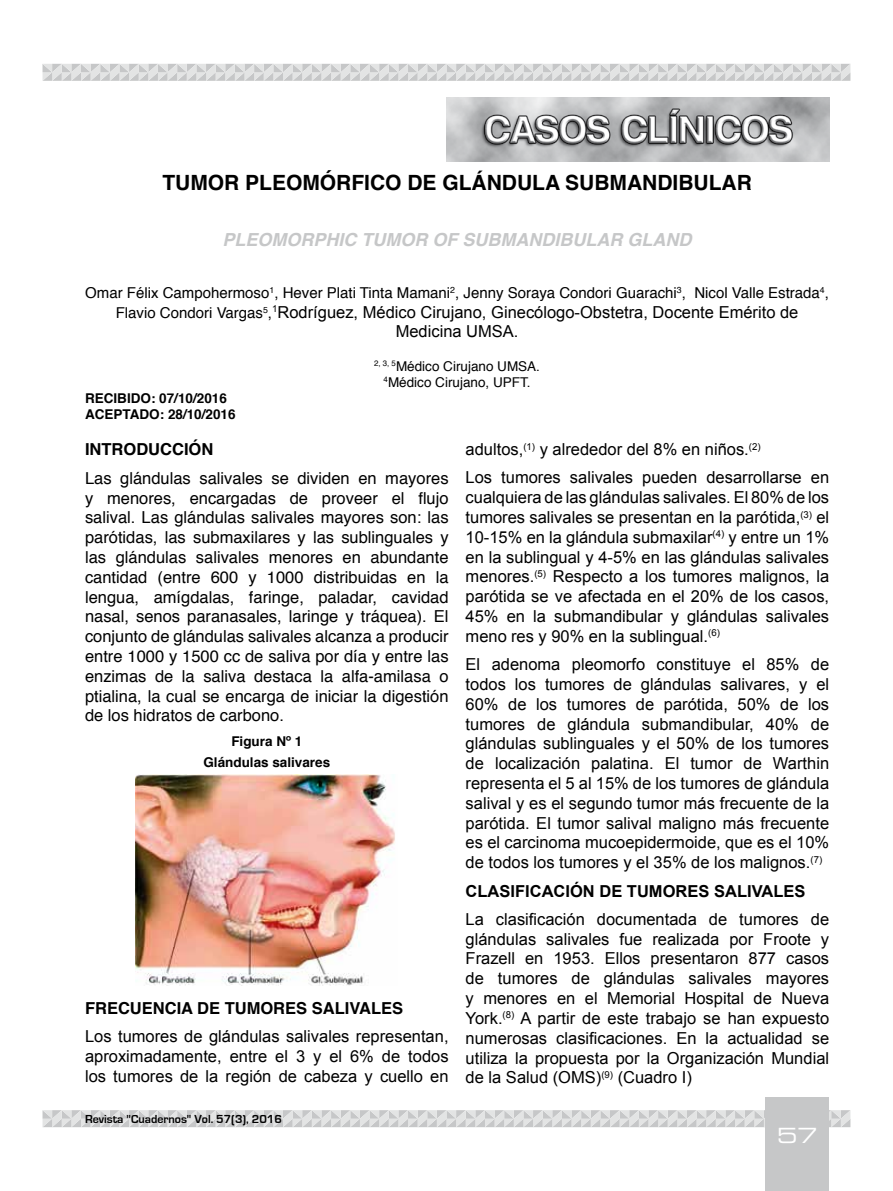
<style>
.page{position:relative;width:893px;height:1191px;background:#fff}
.page>*{position:absolute;margin:0;border:0;box-sizing:border-box;transform-origin:0 0}
.t1{font:700 21px "Helvetica";color:#000}
.t2{font:21px "Eurostile LT Std Ex 2";color:#fff}
.t3{font:italic 700 18px "Helvetica";color:#c6c7c8}
.t4{font:16.5px/19.8px "Arial";color:#000;text-align:justify}
.t5{font:16.5px/19.8px "Helvetica";color:#000;text-align:justify}
.t6{font:700 16.5px "Helvetica";color:#000}
.t7{font:700 16.5px "Arial";color:#000}
.t8{font:15px "Helvetica";color:#000}
.t9{font:700 13.5px/16.2px "Helvetica";color:#000}
.t10{font:13.5px/16.2px "Helvetica";color:#000;text-align:center}
.t11{font:700 12px "Eurostile";color:#000}
.s1{font-family:"Helvetica";font-size:15px}
</style>
<div class="page">
<svg style="left:43px;top:64px;width:807px;height:17px"></svg>
<svg style="left:43px;top:1110px;width:807px;height:17px"></svg>
<div style="left:765px;top:1097px;width:64px;height:94px;background:#c6c7c8"></div>
<img style="left:446px;top:98px;width:383px;height:64px">
<img style="left:136px;top:774px;width:259px;height:211px">
<p class="t1" style="left:162px;top:166px;width:591px">TUMOR PLEOMÓRFICO DE GLÁNDULA SUBMANDIBULAR</p>
<p class="t3" style="left:223px;top:225px;width:470px">PLEOMORPHIC TUMOR OF SUBMANDIBULAR GLAND</p>
<p class="t8" style="left:85px;top:281px;width:745px">Omar Félix Campohermoso<sup>1</sup>, Hever Plati Tinta Mamani<sup>2</sup>, Jenny Soraya Condori Guarachi<sup>3</sup>, Nicol Valle Estrada<sup>4</sup>,</p>
<p class="t4" style="left:116px;top:302px;width:684px;text-align:center"><span class="s1">Flavio Condori Vargas</span><sup>5</sup><span class="s1">,</span><sup>1</sup>Rodríguez, Médico Cirujano, Ginecólogo-Obstetra, Docente Emérito de<br>Medicina UMSA.</p>
<p class="t10" style="left:374px;top:358px;width:167px"><sup>2,</sup> <sup>3,</sup> <sup>5</sup>Médico Cirujano UMSA.<br><sup>4</sup>Médico Cirujano, UPFT.</p>
<p class="t9" style="left:85px;top:390px;width:152px">RECIBIDO: 07/10/2016<br>ACEPTADO: 28/10/2016</p>
<p class="t6" style="left:85px;top:436px;width:130px">INTRODUCCIÓN</p>
<p class="t5" style="left:85px;top:468px;width:365px">Las glándulas salivales se dividen en mayores y menores, encargadas de proveer el flujo salival. Las glándulas salivales mayores son: las parótidas, las submaxilares y las sublinguales y las glándulas salivales menores en abundante cantidad (entre 600 y 1000 distribuidas en la lengua, amígdalas, faringe, paladar, cavidad nasal, senos paranasales, laringe y tráquea). El conjunto de glándulas salivales alcanza a producir entre 1000 y 1500 cc de saliva por día y entre las enzimas de la saliva destaca la alfa-amilasa o ptialina, la cual se encarga de iniciar la digestión de los hidratos de carbono.</p>
<p class="t9" style="left:203px;top:731px;width:128px;line-height:20.4px;text-align:center">Figura Nº 1<br>Glándulas salivares</p>
<p class="t4" style="left:466px;top:435px;width:365px;line-height:28.3px">adultos,<sup>(1)</sup> y alrededor del 8% en niños.<sup>(2)<br></sup>Los tumores salivales pueden desarrollarse en</p>
<p class="t4" style="left:466px;top:488px;width:365px">cualquiera de las glándulas salivales. El 80% de los tumores salivales se presentan en la parótida,<sup>(3)</sup> el 10-15% en la glándula submaxilar<sup>(4)</sup> y entre un 1% en la sublingual y 4-5% en las glándulas salivales menores.<sup>(5)</sup> Respecto a los tumores malignos, la parótida se ve afectada en el 20% de los casos, 45% en la submandibular y glándulas salivales meno res y 90% en la sublingual.<sup>(6)</sup></p>
<p class="t4" style="left:466px;top:654px;width:365px">El adenoma pleomorfo constituye el 85% de todos los tumores de glándulas salivares, y el 60% de los tumores de parótida, 50% de los tumores de glándula submandibular, 40% de glándulas sublinguales y el 50% de los tumores de localización palatina. El tumor de Warthin representa el 5 al 15% de los tumores de glándula salival y es el segundo tumor más frecuente de la parótida. El tumor salival maligno más frecuente es el carcinoma mucoepidermoide, que es el 10% de todos los tumores y el 35% de los malignos.<sup>(7)</sup></p>
<p class="t7" style="left:466px;top:879px;width:341px">CLASIFICACIÓN DE TUMORES SALIVALES</p>
<p class="t4" style="left:466px;top:909px;width:365px">La clasificación documentada de tumores de glándulas salivales fue realizada por Froote y Frazell en 1953. Ellos presentaron 877 casos de tumores de glándulas salivales mayores y menores en el Memorial Hospital de Nueva York.<sup>(8)</sup> A partir de este trabajo se han expuesto numerosas clasificaciones. En la actualidad se utiliza la propuesta por la Organización Mundial de la Salud (OMS)<sup>(9)</sup> (Cuadro I)</p>
<p class="t6" style="left:85px;top:995px;width:320px">FRECUENCIA DE TUMORES SALIVALES</p>
<p class="t4" style="left:85px;top:1026px;width:365px">Los tumores de glándulas salivales representan, aproximadamente, entre el 3 y el 6% de todos los tumores de la región de cabeza y cuello en</p>
<p class="t11" style="left:85px;top:1112px;width:199px">Revista "Cuadernos" Vol. 57(3), 2016</p>
<p class="t2" style="left:777px;top:1121px;width:42px">57</p>
</div>
